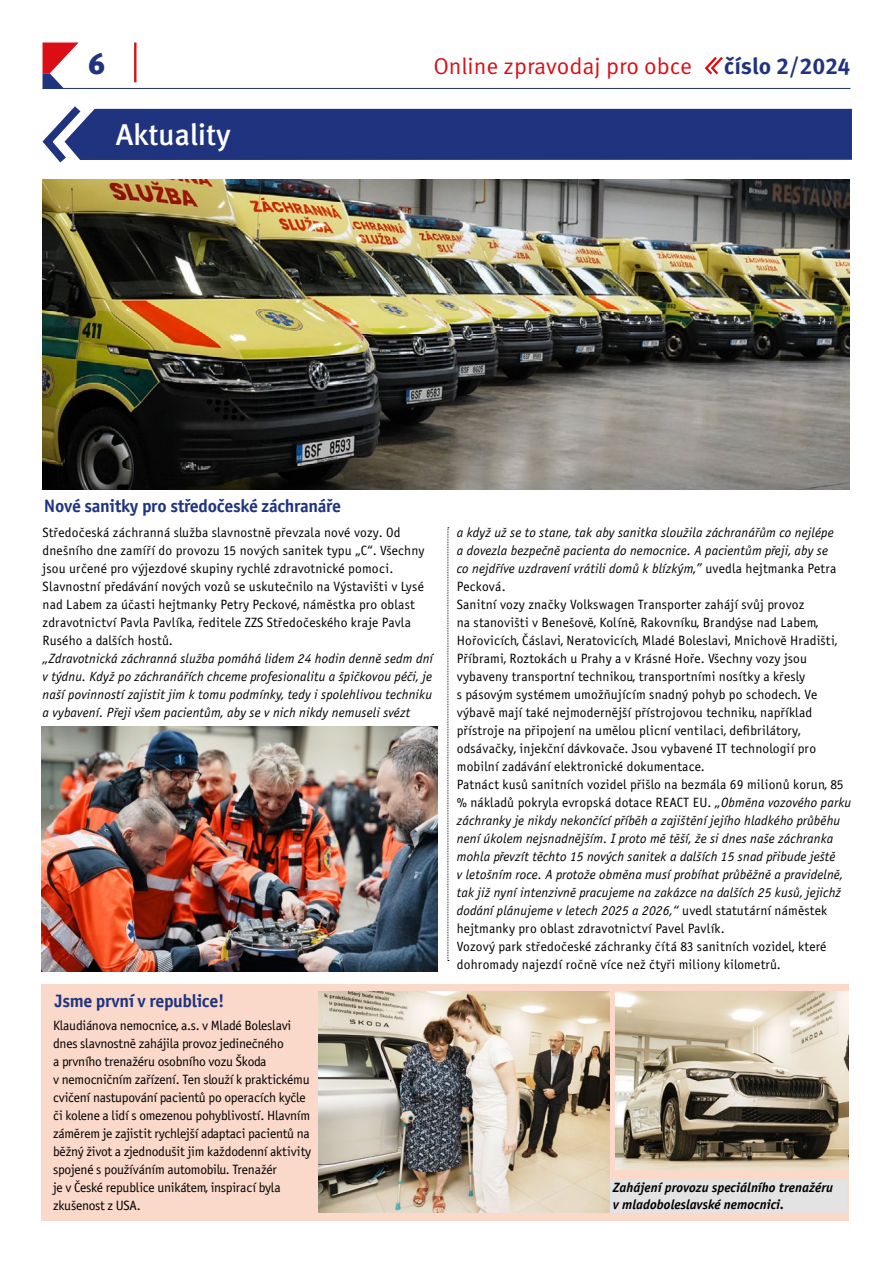
<style>
.page{position:relative;width:893px;height:1263px;background:#fff}
.page>*{position:absolute;margin:0;border:0;box-sizing:border-box;transform-origin:0 0}
.t1{font:500 30px "Meta Pro";letter-spacing:-.01em;color:#fff}
.t2{font:900 28.95px "Meta Pro";color:#1f337f}
.t3{font:22.95px "Meta Pro";color:#dc0d15}
.t4{font:700 22.95px "Meta Pro";color:#1f337f}
.t5{font:18px "Officina Sans Bold ITC";letter-spacing:-.02em;color:#1f337f}
.t6{font:13.5px/18px "Officina Sans Book ITC";letter-spacing:.01em;color:#000}
.t7{font:13.5px/18px "Officina Sans Book ITC";letter-spacing:-.02em;color:#000}
.t8{font:italic 13.5px/18px "Officina Sans Book ITC";letter-spacing:.01em;color:#000;text-align:justify}
.t9{font:italic 13.5px/16.2px "Officina Sans Bold ITC";color:#000}
.s1{font-style:italic}
</style>
<div class="page">
<svg style="left:43px;top:43px;width:35px;height:45px"></svg>
<hr style="left:43px;top:88px;width:807px;height:1px;background:#1f337f">
<hr style="left:134px;top:43px;width:2px;height:39px;background:#cd1719">
<svg style="left:704px;top:57px;width:19px;height:18px"></svg>
<div style="left:41px;top:984px;width:808px;height:236px;background:#fad8ca"></div>
<svg style="left:42px;top:106px;width:810px;height:57px;background:#3c4d8f"></svg>
<img style="left:41px;top:726px;width:396px;height:245px">
<img style="left:43px;top:180px;width:806px;height:309px">
<svg style="left:448px;top:527px;width:1px;height:434px"></svg>
<img style="left:318px;top:991px;width:292px;height:222px">
<img style="left:615px;top:992px;width:233px;height:178px">
<div style="left:611px;top:1180px;width:236px;height:33px;background:#e3e3e3"></div>
<h2 class="t2" style="left:88px;top:41px;width:19px">6</h2>
<h3 class="t3" style="left:433px;top:49px;width:260px">Online zpravodaj pro obce</h3>
<h3 class="t4" style="left:724px;top:49px;width:128px">číslo 2/2024</h3>
<h1 class="t1" style="left:116px;top:111px;width:116px">Aktuality</h1>
<h3 class="t5" style="left:44px;top:494px;width:299px">Nové sanitky pro středočeské záchranáře</h3>
<p class="t6" style="left:43px;top:524px;width:383px">Středočeská záchranná služba slavnostně převzala nové vozy. Od dnešního dne zamíří do provozu 15 nových sanitek typu „C“. Všechny jsou určené pro výjezdové skupiny rychlé zdravotnické pomoci.<br>Slavnostní předávání nových vozů se uskutečnilo na Výstavišti v Lysé nad Labem za účasti hejtmanky Petry Peckové, náměstka pro oblast zdravotnictví Pavla Pavlíka, ředitele ZZS Středočeského kraje Pavla Rusého a dalších hostů.</p>
<p class="t8" style="left:43px;top:650px;width:392px">„Zdravotnická záchranná služba pomáhá lidem 24 hodin denně sedm dní v týdnu. Když po záchranářích chceme profesionalitu a špičkovou péči, je naší povinností zajistit jim k tomu podmínky, tedy i spolehlivou techniku a vybavení. Přeji všem pacientům, aby se v nich nikdy nemuseli svézt</p>
<h3 class="t5" style="left:55px;top:990px;width:171px">Jsme první v republice!</h3>
<p class="t7" style="left:53px;top:1017px;width:260px">Klaudiánova nemocnice, a.s. v Mladé Boleslavi dnes slavnostně zahájila provoz jedinečného<br>a prvního trenažéru osobního vozu Škoda<br>v nemocničním zařízení. Ten slouží k praktickému cvičení nastupování pacientů po operacích kyčle či kolene a lidí s omezenou pohyblivostí. Hlavním záměrem je zajistit rychlejší adaptaci pacientů na běžný život a zjednodušit jim každodenní aktivity spojené s používáním automobilu. Trenažér<br>je v České republice unikátem, inspirací byla zkušenost z USA.</p>
<p class="t6" style="left:457px;top:524px;width:396px"><span class="s1">a když už se to stane, tak aby sanitka sloužila záchranářům co nejlépe<br>a dovezla bezpečně pacienta do nemocnice. A pacientům přeji, aby se<br>co nejdříve uzdravení vrátili domů k blízkým,”</span> uvedla hejtmanka Petra Pecková.<br>Sanitní vozy značky Volkswagen Transporter zahájí svůj provoz<br>na stanovišti v Benešově, Kolíně, Rakovníku, Brandýse nad Labem, Hořovicích, Čáslavi, Neratovicích, Mladé Boleslavi, Mnichově Hradišti, Příbrami, Roztokách u Prahy a v Krásné Hoře. Všechny vozy jsou vybaveny transportní technikou, transportními nosítky a křesly<br>s pásovým systémem umožňujícím snadný pohyb po schodech. Ve výbavě mají také nejmodernější přístrojovou techniku, například přístroje na připojení na umělou plicní ventilaci, defibrilátory, odsávačky, injekční dávkovače. Jsou vybavené IT technologií pro mobilní zadávání elektronické dokumentace.<br>Patnáct kusů sanitních vozidel přišlo na bezmála 69 milionů korun, 85 % nákladů pokryla evropská dotace REACT EU. <span class="s1">„Obměna vozového parku záchranky je nikdy nekončící příběh a zajištění jejího hladkého průběhu není úkolem nejsnadnějším. I proto mě těší, že si dnes naše záchranka mohla převzít těchto 15 nových sanitek a dalších 15 snad přibude ještě<br>v letošním roce. A protože obměna musí probíhat průběžně a pravidelně, tak již nyní intenzivně pracujeme na zakázce na dalších 25 kusů, jejichž dodání plánujeme v letech 2025 a 2026,“</span> uvedl statutární náměstek hejtmanky pro oblast zdravotnictví Pavel Pavlík.<br>Vozový park středočeské záchranky čítá 83 sanitních vozidel, které dohromady najezdí ročně více než čtyři miliony kilometrů.</p>
<p class="t9" style="left:613px;top:1180px;width:222px">Zahájení provozu speciálního trenažéru v mladoboleslavské nemocnici.</p>
</div>
